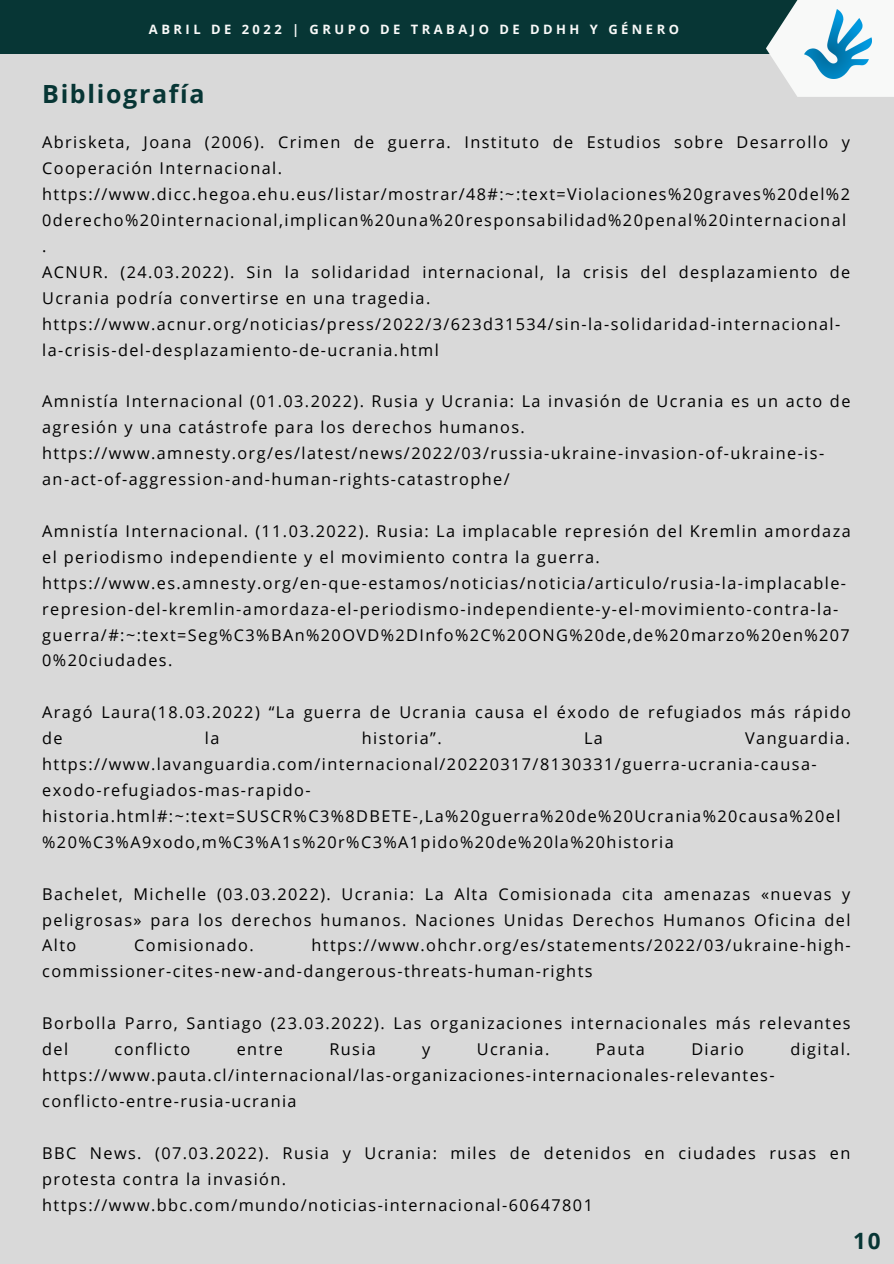
<style>
.page{position:relative;width:894px;height:1264px;background:#fff}
.page>*{position:absolute;margin:0;border:0;box-sizing:border-box;transform-origin:0 0}
.t1{font:700 25.05px "Open Sans";letter-spacing:.065em;color:#073635}
.t2{font:700 22.5px "Open Sans";color:#073635}
.t3{font:16.2px/26px "Open Sans";letter-spacing:.085em;color:#000}
.t4{font:700 12.9px "Open Sans";letter-spacing:.27em;color:#f8f9f8}
</style>
<div class="page">
<div style="left:0;top:0;width:893px;height:1263px;background:#d9d9d9"></div>
<div style="left:0;top:0;width:893px;height:54px;background:#073635"></div>
<svg style="left:766px;top:0;width:127px;height:97px"></svg>
<img style="left:804px;top:9px;width:67px;height:70px">
<p class="t4" style="left:149px;top:20px;width:531px">ABRIL DE 2022 | GRUPO DE TRABAJO DE DDHH Y GÉNERO</p>
<p class="t1" style="left:42px;top:76px;width:164px">Bibliografía</p>
<p class="t3" style="left:42px;top:129px;width:809px">Abrisketa, Joana (2006). Crimen de guerra. Instituto de Estudios sobre Desarrollo y<br>Cooperación Internacional.</p>
<p class="t3" style="left:42px;top:181px;width:809px">https://www.dicc.hegoa.ehu.eus/listar/mostrar/48#:~:text=Violaciones%20graves%20del%2<br>0derecho%20internacional,implican%20una%20responsabilidad%20penal%20internacional .</p>
<p class="t3" style="left:42px;top:258px;width:809px">ACNUR. (24.03.2022). Sin la solidaridad internacional, la crisis del desplazamiento de<br>Ucrania podría convertirse en una tragedia.</p>
<p class="t3" style="left:42px;top:310px;width:799px">https://www.acnur.org/noticias/press/2022/3/623d31534/sin-la-solidaridad-internacional&shy;la-crisis-del-desplazamiento-de-ucrania.html</p>
<p class="t3" style="left:42px;top:388px;width:809px">Amnistía Internacional (01.03.2022). Rusia y Ucrania: La invasión de Ucrania es un acto de agresión y una catástrofe para los derechos humanos.</p>
<p class="t3" style="left:42px;top:440px;width:783px">https://www.amnesty.org/es/latest/news/2022/03/russia-ukraine-invasion-of-ukraine-is&shy;an-act-of-aggression-and-human-rights-catastrophe/</p>
<p class="t3" style="left:42px;top:517px;width:809px">Amnistía Internacional. (11.03.2022). Rusia: La implacable represión del Kremlin amordaza el periodismo independiente y el movimiento contra la guerra.</p>
<p class="t3" style="left:42px;top:569px;width:809px">https://www.es.amnesty.org/en-que-estamos/noticias/noticia/articulo/rusia-la-implacable&shy;represion-del-kremlin-amordaza-el-periodismo-independiente-y-el-movimiento-contra-la&shy;guerra/#:~:text=Seg%C3%BAn%20OVD%2DInfo%2C%20ONG%20de,de%20marzo%20en%207<br>0%20ciudades.</p>
<p class="t3" style="left:42px;top:699px;width:810px">Aragó Laura(18.03.2022) “La guerra de Ucrania causa el éxodo de refugiados más rápido de</p>
<p class="t3" style="left:42px;top:725px;width:809px;text-indent:702px">Vanguardia. https://www.lavanguardia.com/internacional/20220317/8130331/guerra-ucrania-causa&shy;exodo-refugiados-mas-rapido&shy;historia.html#:~:text=SUSCR%C3%8DBETE-,La%20guerra%20de%20Ucrania%20causa%20el %20%C3%A9xodo,m%C3%A1s%20r%C3%A1pido%20de%20la%20historia</p>
<p class="t3" style="left:42px;top:880px;width:809px;text-align:justify">Bachelet, Michelle (03.03.2022). Ucrania: La Alta Comisionada cita amenazas «nuevas y peligrosas» para los derechos humanos. Naciones Unidas Derechos Humanos Oficina del Alto</p>
<p class="t3" style="left:205px;top:725px;width:16px">la</p>
<p class="t3" style="left:362px;top:725px;width:81px">historia”.</p>
<p class="t3" style="left:584px;top:725px;width:20px">La</p>
<p class="t3" style="left:42px;top:932px;width:809px;text-indent:269px">https://www.ohchr.org/es/statements/2022/03/ukraine-high&shy;commissioner-cites-new-and-dangerous-threats-human-rights</p>
<p class="t3" style="left:42px;top:1009px;width:809px">Borbolla Parro, Santiago (23.03.2022). Las organizaciones internacionales más relevantes del</p>
<p class="t3" style="left:134px;top:932px;width:121px">Comisionado.</p>
<p class="t3" style="left:114px;top:1035px;width:77px">conflicto</p>
<p class="t3" style="left:237px;top:1035px;width:48px">entre</p>
<p class="t3" style="left:329px;top:1035px;width:48px">Rusia</p>
<p class="t3" style="left:422px;top:1035px;width:10px">y</p>
<p class="t3" style="left:476px;top:1035px;width:74px">Ucrania.</p>
<p class="t3" style="left:595px;top:1035px;width:51px">Pauta</p>
<p class="t3" style="left:691px;top:1035px;width:54px">Diario</p>
<p class="t3" style="left:790px;top:1035px;width:62px">digital.</p>
<p class="t3" style="left:42px;top:1061px;width:733px">https://www.pauta.cl/internacional/las-organizaciones-internacionales-relevantes&shy;conflicto-entre-rusia-ucrania</p>
<p class="t3" style="left:42px;top:1139px;width:809px">BBC News. (07.03.2022). Rusia y Ucrania: miles de detenidos en ciudades rusas en protesta contra la invasión.</p>
<p class="t3" style="left:42px;top:1191px;width:552px">https://www.bbc.com/mundo/noticias-internacional-60647801</p>
<p class="t2" style="left:852px;top:1225px;width:29px">10</p>
</div>
